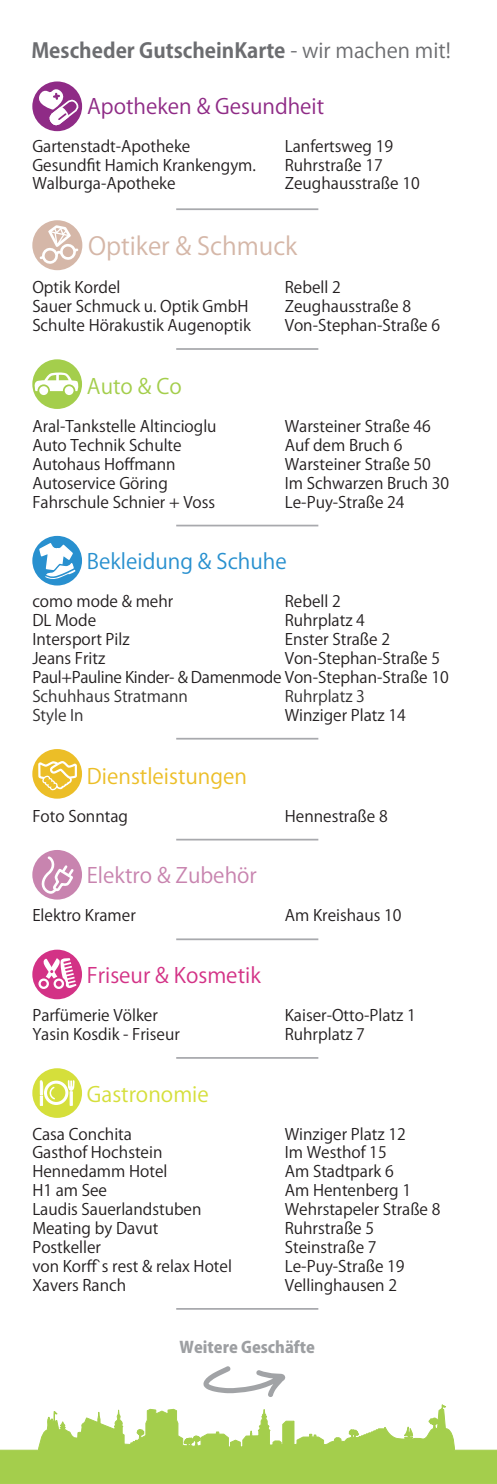
<style>
.page{position:relative;width:497px;height:1484px;background:#fff}
.page>*{position:absolute;margin:0;border:0;box-sizing:border-box;transform-origin:0 0}
.t1{font:24.5px "Koz Go Pro";color:#d5b7a8}
.t2{font:21px "Koz Go Pro";color:#8f2b86}
.t3{font:21px "Koz Go Pro";color:#2890cf}
.t4{font:21px "Koz Go Pro";color:#ecbe27}
.t5{font:21px "Koz Go Pro";color:#d33286}
.t6{font:21px "Koz Go Pro";color:#c884af}
.t7{font:21px "Koz Go Pro";color:#d5df3b}
.t8{font:21px "Koz Go Pro";color:#a4ce4c}
.t9{font:700 20.47px "Koz Go Pro";color:#6c6d70}
.t10{font:15.75px/18.9px "Koz Go Pro";color:#231f20}
.t11{font:15.75px "Koz Go Pro";color:#312f30}
.t12{font:800 15.75px "Koz Go Pro";color:#9d9fa2}
.s1{font-weight:400}
</style>
<div class="page">
<svg style="left:32px;top:81px;width:50px;height:50px"></svg>
<svg style="left:33px;top:84px;width:47px;height:45px"></svg>
<hr style="left:176px;top:208px;width:142px;height:2px;background:#a8a9ad">
<div style="left:32px;top:220px;width:50px;height:50px;background:#d5b7a8;border-radius:50%"></div>
<svg style="left:41px;top:224px;width:36px;height:41px"></svg>
<hr style="left:176px;top:348px;width:142px;height:2px;background:#a8a9ad">
<div style="left:32px;top:359px;width:50px;height:50px;background:#a4ce4c;border-radius:50%"></div>
<div style="left:38px;top:385px;width:11px;height:11px;background:#fff;border-radius:50%"></div>
<div style="left:37px;top:384px;width:13px;height:13px;border:2px solid #a4ce4c;border-radius:50%"></div>
<div style="left:64px;top:385px;width:10px;height:11px;background:#fff;border-radius:50%"></div>
<div style="left:63px;top:384px;width:12px;height:13px;border:2px solid #a4ce4c;border-radius:50%"></div>
<svg style="left:32px;top:371px;width:47px;height:20px"></svg>
<hr style="left:176px;top:524px;width:142px;height:2px;background:#a8a9ad">
<div style="left:32px;top:536px;width:50px;height:49px;background:#2890cf;border-radius:50%"></div>
<hr style="left:176px;top:737px;width:142px;height:2px;background:#a8a9ad">
<div style="left:32px;top:749px;width:50px;height:49px;background:#ecbe27;border-radius:50%"></div>
<svg style="left:37px;top:535px;width:41px;height:258px"></svg>
<hr style="left:176px;top:838px;width:142px;height:2px;background:#a8a9ad">
<div style="left:32px;top:850px;width:50px;height:49px;background:#c884af;border-radius:50%"></div>
<svg style="left:37px;top:854px;width:39px;height:43px"></svg>
<hr style="left:176px;top:938px;width:142px;height:2px;background:#a8a9ad">
<div style="left:32px;top:949px;width:50px;height:50px;background:#d33286;border-radius:50%"></div>
<svg style="left:40px;top:955px;width:36px;height:33px"></svg>
<svg style="left:37px;top:977px;width:13px;height:13px"></svg>
<div style="left:37px;top:976px;width:14px;height:14px;border:1px solid #d33286;border-radius:50%"></div>
<svg style="left:52px;top:977px;width:13px;height:13px"></svg>
<div style="left:52px;top:976px;width:14px;height:14px;border:1px solid #d33286;border-radius:50%"></div>
<svg style="left:40px;top:979px;width:8px;height:8px"></svg>
<div style="left:38px;top:978px;width:11px;height:10px;border:2px solid #fff;border-radius:50%"></div>
<svg style="left:55px;top:979px;width:8px;height:8px"></svg>
<div style="left:53px;top:978px;width:11px;height:10px;border:2px solid #fff;border-radius:50%"></div>
<hr style="left:176px;top:1056px;width:142px;height:2px;background:#a8a9ad">
<div style="left:32px;top:1068px;width:50px;height:49px;background:#d5df3b;border-radius:50%"></div>
<svg style="left:39px;top:1080px;width:4px;height:25px"></svg>
<div style="left:70px;top:1091px;width:3px;height:14px;background:#fff;border:1px solid #fff"></div>
<svg style="left:67px;top:1080px;width:8px;height:11px"></svg>
<div style="left:44px;top:1080px;width:24px;height:24px;border:3px solid #fff;border-radius:50%"></div>
<svg style="left:49px;top:1085px;width:6px;height:15px"></svg>
<hr style="left:176px;top:1307px;width:142px;height:2px;background:#a8a9ad">
<svg style="left:0;top:1404px;width:496px;height:79px"></svg>
<svg style="left:403px;top:1404px;width:10px;height:68px"></svg>
<svg style="left:203px;top:1366px;width:82px;height:30px"></svg>
<p class="t9" style="left:31px;top:37px;width:420px">Mescheder GutscheinKarte <span class="s1">- wir machen mit!</span></p>
<h2 class="t2" style="left:87px;top:92px;width:238px">Apotheken &amp; Gesundheit</h2>
<p class="t10" style="left:32px;top:137px;width:159px">Gartenstadt-Apotheke</p>
<p class="t10" style="left:284px;top:137px;width:110px">Lanfertsweg 19</p>
<p class="t10" style="left:32px;top:156px;width:225px">Gesundfit Hamich Krankengym.</p>
<p class="t10" style="left:284px;top:156px;width:99px">Ruhrstraße 17</p>
<p class="t10" style="left:32px;top:175px;width:144px">Walburga-Apotheke</p>
<p class="t10" style="left:284px;top:175px;width:136px">Zeughausstraße 10</p>
<h1 class="t1" style="left:88px;top:230px;width:210px">Optiker &amp; Schmuck</h1>
<p class="t10" style="left:32px;top:278px;width:89px">Optik Kordel</p>
<p class="t10" style="left:284px;top:278px;width:57px">Rebell 2</p>
<p class="t10" style="left:32px;top:297px;width:217px">Sauer Schmuck u. Optik GmbH</p>
<p class="t10" style="left:284px;top:297px;width:127px">Zeughausstraße 8</p>
<p class="t10" style="left:32px;top:316px;width:220px">Schulte Hörakustik Augenoptik</p>
<p class="t10" style="left:284px;top:316px;width:157px">Von-Stephan-Straße 6</p>
<h2 class="t8" style="left:87px;top:373px;width:96px">Auto &amp; Co</h2>
<p class="t10" style="left:32px;top:417px;width:185px">Aral-Tankstelle Altincioglu</p>
<p class="t10" style="left:284px;top:417px;width:147px">Warsteiner Straße 46</p>
<p class="t10" style="left:32px;top:436px;width:151px">Auto Technik Schulte</p>
<p class="t10" style="left:284px;top:436px;width:119px">Auf dem Bruch 6</p>
<p class="t10" style="left:32px;top:455px;width:145px">Autohaus Hoffmann</p>
<p class="t10" style="left:284px;top:455px;width:147px">Warsteiner Straße 50</p>
<p class="t10" style="left:32px;top:474px;width:137px">Autoservice Göring</p>
<p class="t10" style="left:284px;top:474px;width:166px">Im Schwarzen Bruch 30</p>
<p class="t10" style="left:32px;top:492px;width:184px">Fahrschule Schnier + Voss</p>
<p class="t10" style="left:284px;top:492px;width:121px">Le-Puy-Straße 24</p>
<h2 class="t3" style="left:87px;top:548px;width:201px">Bekleidung &amp; Schuhe</h2>
<p class="t10" style="left:32px;top:592px;width:142px">como mode &amp; mehr</p>
<p class="t10" style="left:284px;top:592px;width:57px">Rebell 2</p>
<p class="t10" style="left:32px;top:611px;width:65px">DL Mode</p>
<p class="t10" style="left:284px;top:611px;width:82px">Ruhrplatz 4</p>
<p class="t10" style="left:32px;top:630px;width:99px">Intersport Pilz</p>
<p class="t10" style="left:284px;top:630px;width:107px">Enster Straße 2</p>
<p class="t10" style="left:32px;top:649px;width:74px">Jeans Fritz</p>
<p class="t10" style="left:32px;top:649px;width:417px;text-indent:252px">Von-Stephan-Straße 5<br>Paul+Pauline Kinder- &amp; Damenmode Von-Stephan-Straße 10</p>
<p class="t11" style="left:32px;top:685px;width:157px">Schuhhaus Stratmann</p>
<p class="t11" style="left:284px;top:685px;width:82px">Ruhrplatz 3</p>
<p class="t11" style="left:32px;top:704px;width:53px">Style In</p>
<p class="t10" style="left:284px;top:705px;width:122px">Winziger Platz 14</p>
<h2 class="t4" style="left:87px;top:762px;width:161px">Dienstleistungen</h2>
<p class="t10" style="left:32px;top:806px;width:97px">Foto Sonntag</p>
<p class="t10" style="left:284px;top:806px;width:104px">Hennestraße 8</p>
<h2 class="t6" style="left:87px;top:862px;width:171px">Elektro &amp; Zubehör</h2>
<p class="t10" style="left:32px;top:906px;width:105px">Elektro Kramer</p>
<p class="t10" style="left:284px;top:906px;width:118px">Am Kreishaus 10</p>
<h2 class="t5" style="left:87px;top:961px;width:175px">Friseur &amp; Kosmetik</h2>
<p class="t10" style="left:32px;top:1006px;width:127px">Parfümerie Völker</p>
<p class="t10" style="left:284px;top:1006px;width:132px">Kaiser-Otto-Platz 1</p>
<p class="t10" style="left:32px;top:1025px;width:149px">Yasin Kosdik - Friseur</p>
<p class="t10" style="left:284px;top:1025px;width:82px">Ruhrplatz 7</p>
<h2 class="t7" style="left:87px;top:1080px;width:123px">Gastronomie</h2>
<p class="t10" style="left:32px;top:1124px;width:101px">Casa Conchita</p>
<p class="t10" style="left:284px;top:1124px;width:122px">Winziger Platz 12</p>
<p class="t10" style="left:32px;top:1143px;width:131px">Gasthof Hochstein</p>
<p class="t10" style="left:284px;top:1143px;width:103px">Im Westhof 15</p>
<p class="t10" style="left:32px;top:1162px;width:136px">Hennedamm Hotel</p>
<p class="t10" style="left:284px;top:1162px;width:110px">Am Stadtpark 6</p>
<p class="t10" style="left:32px;top:1181px;width:76px">H1 am See</p>
<p class="t10" style="left:284px;top:1181px;width:127px">Am Hentenberg 1</p>
<p class="t10" style="left:32px;top:1200px;width:170px">Laudis Sauerlandstuben</p>
<p class="t10" style="left:284px;top:1200px;width:157px">Wehrstapeler Straße 8</p>
<p class="t10" style="left:32px;top:1219px;width:127px">Meating by Davut</p>
<p class="t10" style="left:284px;top:1219px;width:91px">Ruhrstraße 5</p>
<p class="t10" style="left:32px;top:1238px;width:70px">Postkeller</p>
<p class="t10" style="left:284px;top:1238px;width:93px">Steinstraße 7</p>
<p class="t10" style="left:32px;top:1256px;width:201px">von Korff`s rest &amp; relax Hotel</p>
<p class="t10" style="left:284px;top:1256px;width:121px">Le-Puy-Straße 19</p>
<p class="t10" style="left:32px;top:1275px;width:95px">Xavers Ranch</p>
<p class="t10" style="left:284px;top:1275px;width:114px">Vellinghausen 2</p>
<p class="t12" style="left:179px;top:1336px;width:137px">Weitere Geschäfte</p>
</div>
